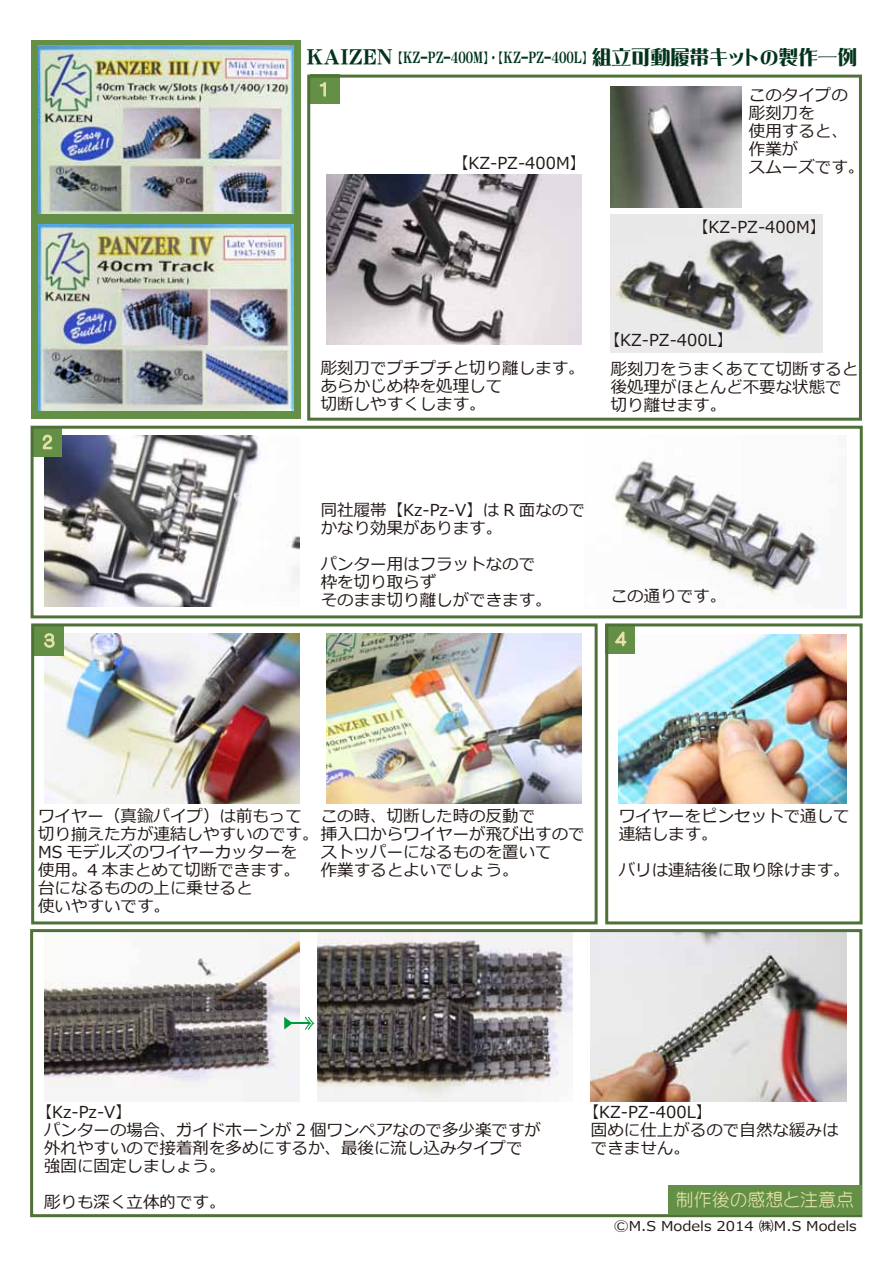
<style>
.page{position:relative;width:893px;height:1263px;background:#fff}
.page>*{position:absolute;margin:0;border:0;box-sizing:border-box;transform-origin:0 0}
.t1{font:18px "Yenti EGP Medium SJIS";color:#e5e1a6}
.t2{font:16.5px/18px "Meiryo";color:#221815}
.t3{font:14.7px "Roman Mincho EGP Ultra SJIS";color:#00341b;scale:.67 1}
.t4{font:13.5px "Meiryo";color:#221815;scale:1.11 1}
.s1{font-size:19.5px}
</style>
<div class="page">
<div style="left:31px;top:40px;width:269px;height:378px;background:#639046"></div>
<img style="left:38px;top:46px;width:255px;height:168px">
<img style="left:38px;top:224px;width:255px;height:187px">
<img style="left:44px;top:436px;width:255px;height:170px">
<img style="left:326px;top:175px;width:255px;height:170px">
<img style="left:44px;top:634px;width:255px;height:170px">
<img style="left:326px;top:634px;width:255px;height:170px">
<img style="left:44px;top:933px;width:255px;height:169px">
<img style="left:318px;top:933px;width:255px;height:169px">
<img style="left:591px;top:933px;width:255px;height:169px">
<img style="left:611px;top:86px;width:130px;height:122px">
<img style="left:611px;top:214px;width:211px;height:138px">
<img style="left:613px;top:460px;width:208px;height:136px">
<img style="left:619px;top:634px;width:227px;height:170px">
<div style="left:310px;top:75px;width:30px;height:29px;background:#639046"></div>
<svg style="left:319px;top:82px;width:7px;height:15px"></svg>
<div style="left:33px;top:427px;width:29px;height:30px;background:#639046"></div>
<svg style="left:42px;top:434px;width:11px;height:16px"></svg>
<div style="left:34px;top:626px;width:30px;height:29px;background:#639046"></div>
<svg style="left:44px;top:633px;width:11px;height:15px"></svg>
<div style="left:605px;top:624px;width:30px;height:30px;background:#639046"></div>
<svg style="left:615px;top:631px;width:12px;height:16px"></svg>
<div style="left:307px;top:75px;width:555px;height:346px;border:3px solid #4e7138"></div>
<div style="left:31px;top:623px;width:567px;height:301px;border:3px solid #4e7138"></div>
<div style="left:605px;top:623px;width:258px;height:301px;border:3px solid #4e7138"></div>
<div style="left:31px;top:426px;width:832px;height:192px;border:3px solid #4e7138"></div>
<div style="left:30px;top:929px;width:832px;height:288px;border:3px solid #4e7138"></div>
<div style="left:669px;top:1185px;width:193px;height:30px;background:#639046"></div>
<svg style="left:284px;top:1017px;width:30px;height:13px"></svg>
<p class="t3" style="left:306px;top:50px;width:823px"><span class="s1">KAIZEN</span> 【KZ-PZ-400M】・【KZ-PZ-400L】<span class="s1">組立可動履帯キットの製作一例</span></p>
<p class="t2" style="left:749px;top:86px;width:117px">このタイプの彫刻刀を<br>使用すると、作業が<br>スムーズです。</p>
<p class="t2" style="left:452px;top:155px;width:136px">【KZ-PZ-400M】</p>
<p class="t2" style="left:692px;top:219px;width:136px">【KZ-PZ-400M】</p>
<p class="t2" style="left:604px;top:332px;width:131px">【KZ-PZ-400L】</p>
<p class="t2" style="left:321px;top:360px;width:265px">彫刻刀でプチプチと切り離します。あらかじめ枠を処理して<br>切断しやすくします。</p>
<p class="t2" style="left:611px;top:361px;width:249px">彫刻刀をうまくあてて切断すると後処理がほとんど不要な状態で切り離せます。</p>
<p class="t2" style="left:321px;top:502px;width:266px">同社履帯【Kz-Pz-V】は R 面なのでかなり効果があります。</p>
<p class="t2" style="left:321px;top:556px;width:232px">パンター用はフラットなので枠を切り取らず<br>そのまま切り離しができます。</p>
<p class="t2" style="left:611px;top:588px;width:117px">この通りです。</p>
<p class="t2" style="left:38px;top:808px;width:548px">ワイヤー（真鍮パイプ）は前もって<br>切り揃えた方が連結しやすいのです。挿入口からワイヤーが飛び出すので<br>MS モデルズのワイヤーカッターを<br>使用。4 本まとめて切断できます。<br>台になるものの上に乗せると<br>使いやすいです。</p>
<p class="t2" style="left:321px;top:799px;width:232px;line-height:36px">この時、切断した時の反動でストッパーになるものを置いて</p>
<p class="t2" style="left:321px;top:862px;width:199px">作業するとよいでしょう。</p>
<p class="t2" style="left:619px;top:808px;width:233px">ワイヤーをピンセットで通して連結します。</p>
<p class="t2" style="left:619px;top:862px;width:233px">バリは連結後に取り除けます。</p>
<p class="t2" style="left:44px;top:1104px;width:498px;text-indent:-8px">【Kz-Pz-V】<br>パンターの場合、ガイドホーンが 2 個ワンペアなので多少楽ですが外れやすいので接着剤を多めにするか、最後に流し込みタイプで強固に固定しましょう。</p>
<p class="t2" style="left:44px;top:1194px;width:183px">彫りも深く立体的です。</p>
<p class="t2" style="left:591px;top:1104px;width:249px;text-indent:-8px">【KZ-PZ-400L】<br>固めに仕上がるので自然な緩みはできません。</p>
<p class="t1" style="left:676px;top:1191px;width:180px">制作後の感想と注意点</p>
<p class="t4" style="left:614px;top:1216px;width:220px">ⒸM.S Models 2014 ㈱M.S Models</p>
</div>
